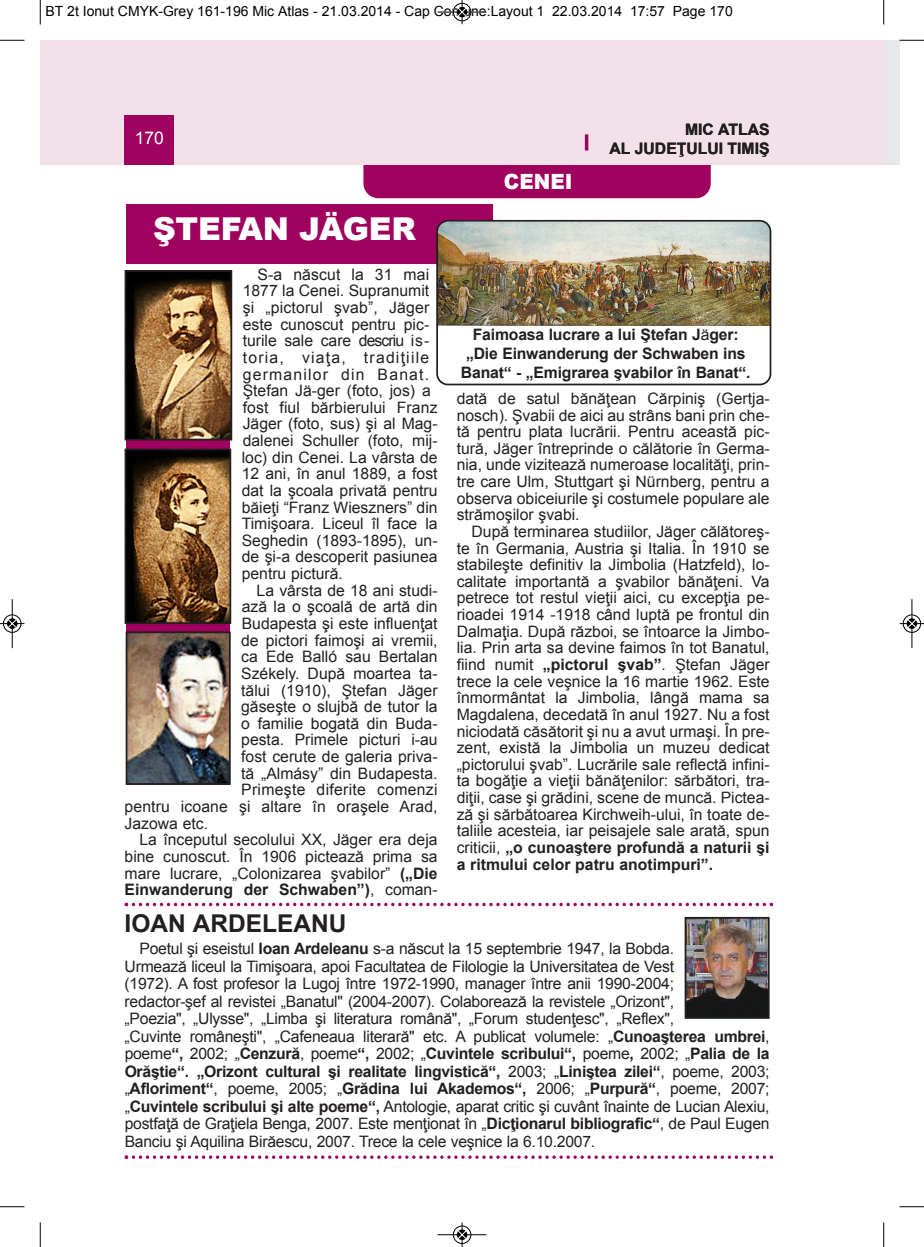
<style>
.page{position:relative;width:924px;height:1247px;background:#fff}
.page>*{position:absolute;margin:0;border:0;box-sizing:border-box;transform-origin:0 0}
.t1{font:900 31.5px "Arial";letter-spacing:-.005em;color:#fff}
.t2{font:700 24.5px "Arial";color:#231f20}
.t3{font:900 21px "Arial";color:#fff;scale:.95 1}
.t4{font:17.5px "Arial";color:#fff}
.t5{font:15.75px/16.6px "Arial";color:#231f20}
.t6{font:700 15.75px/18.9px "Arial";letter-spacing:-.01em;color:#231f20;text-align:right}
.t7{font:15.75px "Arial";letter-spacing:.02em;color:#231f20}
.t8{font:14px "Arial";color:#000}
.s1{font-weight:700}
.s2{font-weight:400}
</style>
<div class="page">
<div style="left:884px;top:40px;width:15px;height:124px;background:#e7e8e9"></div>
<div style="left:363px;top:135px;width:348px;height:63px;background:#9e015e;border-radius:15px"></div>
<div style="left:40px;top:40px;width:844px;height:124px;background:#f3e1e9"></div>
<div style="left:125px;top:115px;width:49px;height:49px;background:#9e015e"></div>
<hr style="left:585px;top:134px;width:3px;height:16px;background:#9e015e">
<div style="left:126px;top:204px;width:367px;height:59px;background:#9e015e"></div>
<img style="left:436px;top:220px;width:335px;height:165px">
<div style="left:126px;top:271px;width:104px;height:513px;background:#9e015e"></div>
<img style="left:128px;top:273px;width:101px;height:164px">
<div style="left:125px;top:270px;width:107px;height:170px;border:2px solid #231f20"></div>
<img style="left:128px;top:451px;width:100px;height:170px">
<div style="left:125px;top:448px;width:106px;height:176px;border:2px solid #231f20"></div>
<img style="left:129px;top:634px;width:99px;height:147px">
<div style="left:126px;top:631px;width:105px;height:153px;border:2px solid #231f20"></div>
<svg style="left:125px;top:902px;width:648px;height:4px"></svg>
<svg style="left:125px;top:1155px;width:648px;height:3px"></svg>
<img style="left:687px;top:919px;width:79px;height:96px">
<div style="left:684px;top:916px;width:85px;height:102px;border:2px solid #231f20"></div>
<svg style="left:40px;top:0;width:1px;height:24px"></svg>
<svg style="left:0;top:40px;width:24px;height:1px"></svg>
<svg style="left:883px;top:0;width:1px;height:24px"></svg>
<svg style="left:899px;top:40px;width:25px;height:1px"></svg>
<svg style="left:40px;top:1222px;width:1px;height:24px"></svg>
<svg style="left:0;top:1206px;width:24px;height:1px"></svg>
<svg style="left:883px;top:1222px;width:1px;height:24px"></svg>
<svg style="left:899px;top:1206px;width:25px;height:1px"></svg>
<hr style="left:438px;top:12px;width:48px;height:1px;background:#000">
<div style="left:453px;top:3px;width:18px;height:18px;border:1px solid #000;border-radius:50%"></div>
<svg style="left:458px;top:0;width:8px;height:24px"></svg>
<hr style="left:438px;top:1234px;width:48px;height:1px;background:#000">
<div style="left:453px;top:1225px;width:18px;height:18px;border:1px solid #000;border-radius:50%"></div>
<svg style="left:458px;top:1222px;width:8px;height:24px"></svg>
<div style="left:3px;top:614px;width:19px;height:19px;border:1px solid #fff;border-radius:50%"></div>
<hr style="left:12px;top:599px;width:1px;height:49px;background:#000">
<div style="left:3px;top:614px;width:18px;height:18px;border:1px solid #000;border-radius:50%"></div>
<svg style="left:0;top:619px;width:24px;height:9px"></svg>
<div style="left:902px;top:614px;width:19px;height:19px;border:1px solid #fff;border-radius:50%"></div>
<hr style="left:911px;top:599px;width:1px;height:49px;background:#000">
<div style="left:903px;top:614px;width:18px;height:18px;border:1px solid #000;border-radius:50%"></div>
<svg style="left:900px;top:619px;width:24px;height:9px"></svg>
<p class="t8" style="left:46px;top:3px;width:689px">BT 2t Ionut CMYK-Grey 161-196 Mic Atlas - 21.03.2014 - Cap Comune:Layout 1 22.03.2014 17:57 Page 170</p>
<p class="t4" style="left:135px;top:128px;width:31px">170</p>
<h1 class="t1" style="left:153px;top:205px;width:264px">ŞTEFAN JäGER</h1>
<p class="t5" style="left:242px;top:266px;width:197px;text-indent:16px">S-a născut la 31 mai<br>1877 la Cenei. Supranumit şi „pictorul şvab”, Jäger este cunoscut pentru pic&shy;turile sale care descriu is&shy;toria, viaţa, tradiţiile germanilor din Banat.<br>Ştefan Jä-ger (foto, jos) a fost fiul bărbierului Franz<br>Jäger (foto, sus) şi al Mag&shy;dalenei Schuller (foto, mij&shy;loc) din Cenei. La vârsta de<br>12 ani, în anul 1889, a fost dat la şcoala privată pentru băieţi “Franz Wieszners” din<br>Timişoara. Liceul îl face la<br>Seghedin (1893-1895), un&shy;de şi-a descoperit pasiunea pentru pictură.</p>
<p class="t5" style="left:257px;top:582px;width:182px">La vârsta de 18 ani studi-</p>
<p class="t5" style="left:242px;top:598px;width:197px">ază la o şcoală de artă din</p>
<p class="t5" style="left:242px;top:615px;width:197px">Budapesta şi este influenţat</p>
<p class="t5" style="left:241px;top:632px;width:198px">de pictori faimoşi ai vremii,</p>
<p class="t5" style="left:241px;top:648px;width:198px">ca Ede Balló sau Bertalan</p>
<p class="t5" style="left:241px;top:665px;width:198px">Székely. După moartea ta-</p>
<p class="t5" style="left:241px;top:681px;width:198px">tălui (1910), Ştefan Jäger</p>
<p class="t5" style="left:241px;top:698px;width:198px">găseşte o slujbă de tutor la</p>
<p class="t5" style="left:241px;top:715px;width:198px">o familie bogată din Buda-</p>
<p class="t5" style="left:241px;top:731px;width:198px">pesta. Primele picturi i-au</p>
<p class="t5" style="left:241px;top:748px;width:198px">fost cerute de galeria priva-</p>
<p class="t5" style="left:241px;top:765px;width:198px">tă „Almásy” din Budapesta.</p>
<p class="t7" style="left:241px;top:781px;width:198px">Primeşte diferite comenzi</p>
<p class="t5" style="left:125px;top:798px;width:314px">pentru icoane şi altare în oraşele Arad,</p>
<p class="t5" style="left:125px;top:814px;width:85px">Jazowa etc.</p>
<p class="t5" style="left:139px;top:831px;width:300px">La începutul secolului XX, Jäger era deja</p>
<p class="t5" style="left:125px;top:848px;width:314px">bine cunoscut. În 1906 pictează prima sa</p>
<p class="t5" style="left:125px;top:864px;width:314px">mare lucrare, „Colonizarea şvabilor” <span class="s1">(„Die</span></p>
<p class="t6" style="left:125px;top:880px;width:314px">Einwanderung der Schwaben”)<span class="s2">, coman-</span></p>
<h3 class="t3" style="left:504px;top:166px;width:74px">CENEI</h3>
<p class="t6" style="left:609px;top:120px;width:162px">MIC ATLAS<br>AL JUDEŢULUI TIMIŞ</p>
<p class="t6" style="left:461px;top:325px;width:291px;text-align:center">Faimoasa lucrare a lui Ştefan J<span class="s2">ä</span>ger: „Die Einwanderung der Schwaben ins<br>Banat“ - „Emigrarea şvabilor în Banat“.</p>
<p class="t5" style="left:457px;top:390px;width:314px;text-align:justify">dată de satul bănăţean Cărpiniş (Gertja&shy;nosch). Şvabii de aici au strâns bani prin che&shy;tă pentru plata lucrării. Pentru această pic&shy;tură, Jäger întreprinde o călătorie în Germa&shy;nia, unde vizitează numeroase localităţi, prin&shy;tre care Ulm, Stuttgart şi Nürnberg, pentru a observa obiceiurile şi costumele populare ale strămoşilor şvabi.</p>
<p class="t5" style="left:457px;top:523px;width:314px;text-align:justify;text-indent:15px">După terminarea studiilor, Jäger călătoreş&shy;te în Germania, Austria şi Italia. În 1910 se stabileşte definitiv la Jimbolia (Hatzfeld), lo&shy;calitate importantă a şvabilor bănăţeni. Va petrece tot restul vieţii aici, cu excepţia pe&shy;rioadei 1914 -1918 când luptă pe frontul din Dalmaţia. După război, se întoarce la Jimbo&shy;lia. Prin arta sa devine faimos în tot Banatul, fiind numit <span class="s1">„pictorul şvab”</span>. Ştefan Jäger trece la cele veşnice la 16 martie 1962. Este înmormântat la Jimbolia, lângă mama sa Magdalena, decedată în anul 1927. Nu a fost niciodată căsătorit şi nu a avut urmaşi. În pre&shy;zent, există la Jimbolia un muzeu dedicat „pictorului şvab”. Lucrările sale reflectă infini&shy;ta bogăţie a vieţii bănăţenilor: sărbători, tra&shy;diţii, case şi grădini, scene de muncă. Pictea&shy;ză şi sărbătoarea Kirchweih-ului, în toate de&shy;taliile acesteia, iar peisajele sale arată, spun criticii, <span class="s1">„o cunoaştere profundă a naturii şi a ritmului celor patru anotimpuri”.</span></p>
<h2 class="t2" style="left:125px;top:909px;width:223px">IOAN ARDELEANU</h2>
<p class="t5" style="left:125px;top:939px;width:646px;line-height:17.5px;text-indent:15px">Poetul şi eseistul <span class="s1">Ioan Ardeleanu</span> s-a născut la 15 septembrie 1947, la Bobda.<br>Urmează liceul la Timişoara, apoi Facultatea de Filologie la Universitatea de Vest<br>(1972). A fost profesor la Lugoj între 1972-1990, manager între anii 1990-2004;<br>redactor-şef al revistei „Banatul" (2004-2007). Colaborează la revistele „Orizont",<br>„Poezia", „Ulysse", „Limba şi literatura română", „Forum studenţesc", „Reflex",<br>„Cuvinte româneşti", „Cafeneaua literară" etc. A publicat volumele: „<span class="s1">Cunoaşterea umbrei</span>, poeme<span class="s1">“,</span> 2002; „<span class="s1">Cenzură</span>, poeme<span class="s1">“,</span> 2002; „<span class="s1">Cuvintele scribului“,</span> poeme<span class="s1">,</span> 2002; „<span class="s1">Palia de la Orăştie“. „Orizont cultural şi realitate lingvistică“,</span> 2003; „<span class="s1">Liniştea zilei“</span>, poeme, 2003; „<span class="s1">Afloriment“</span>, poeme, 2005; „<span class="s1">Grădina lui Akademos“,</span> 2006; „<span class="s1">Purpură“</span>, poeme, 2007; „<span class="s1">Cuvintele scribului şi alte poeme“,</span> Antologie, aparat critic şi cuvânt înainte de Lucian Alexiu, postfaţă de Graţiela Benga, 2007. Este menţionat în „<span class="s1">Dicţionarul bibliografic“</span>, de Paul Eugen Banciu şi Aquilina Birăescu, 2007. Trece la cele veşnice la 6.10.2007.</p>
</div>
